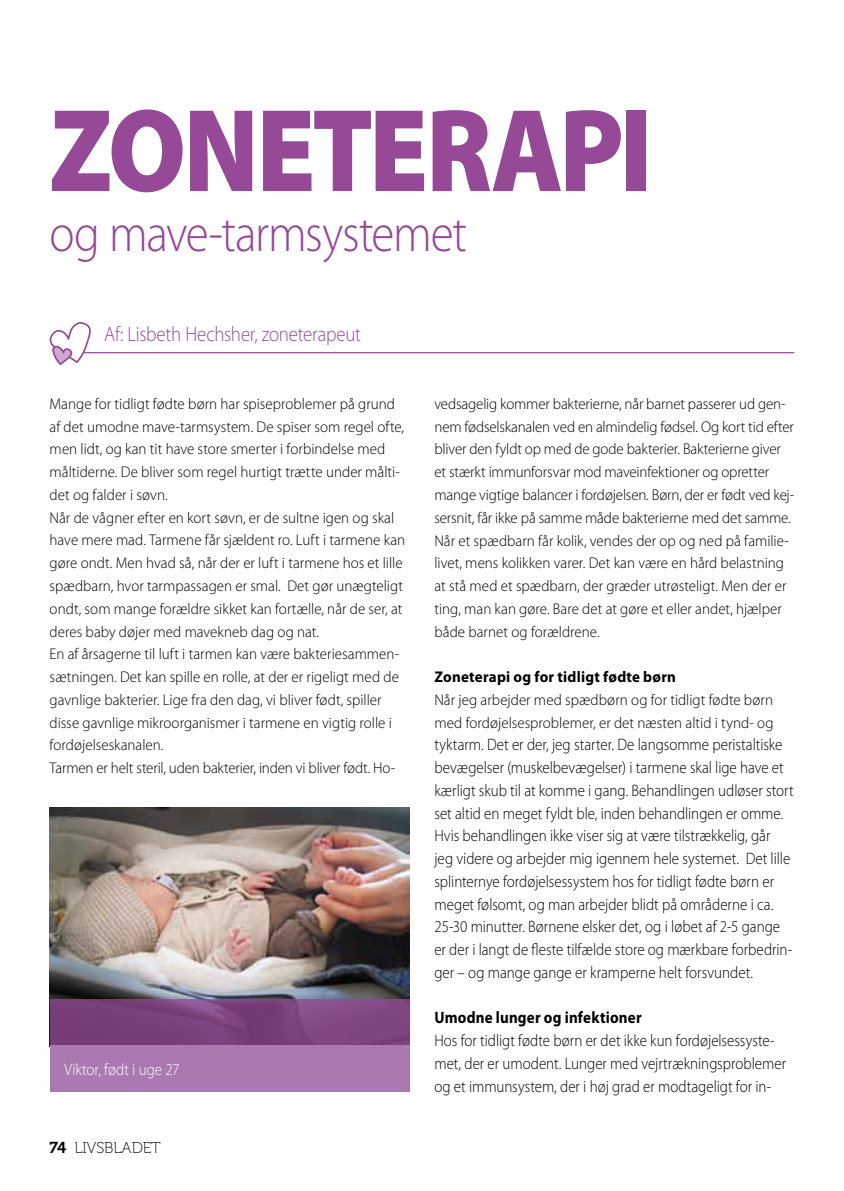
<style>
.page{position:relative;width:844px;height:1191px;background:#fff}
.page>*{position:absolute;margin:0;border:0;box-sizing:border-box;transform-origin:0 0}
.t1{font:900 119px "Myriad Pro";color:#954997;scale:.9 1}
.t2{font:300 52.5px "Myriad Pro";letter-spacing:-.03em;color:#954997;scale:.9 1}
.t3{font:300 21px "Myriad Pro";letter-spacing:-.015em;color:#954997;scale:.9 1}
.t4{font:300 16.62px/22.8px "Myriad Pro";color:#000;scale:.9 1}
.t5{font:700 16.62px "Myriad Pro";letter-spacing:.01em;color:#000;scale:.9 1}
.t6{font:300 16.62px "Myriad Pro";letter-spacing:.005em;color:#fff;scale:.9 1}
.t7{font:15.75px "Museo 100";letter-spacing:-.01em;color:#000}
.t8{font:300 15.58px/22.8px "Myriad Pro";color:#000;scale:.96 1}
.t9{font:700 15.58px "Myriad Pro";letter-spacing:.015em;color:#000;scale:.96 1}
.s1{font-family:"Museo 700"}
</style>
<div class="page">
<hr style="left:64px;top:352px;width:730px;height:1px;background:#954997">
<svg style="left:50px;top:322px;width:41px;height:43px"></svg>
<img style="left:50px;top:807px;width:359px;height:192px">
<svg style="left:50px;top:999px;width:359px;height:46px;background:#7b427d"></svg>
<div style="left:50px;top:1045px;width:359px;height:46px;background:#ac78b2"></div>
<h1 class="t1" style="left:50px;top:83px;width:136px">ZONETER</h1>
<h1 class="t1" style="left:491px;top:83px;width:165px">API</h1>
<h2 class="t2" style="left:50px;top:204px;width:465px">og mave-tarmsystemet</h2>
<h3 class="t3" style="left:104px;top:322px;width:287px">Af: Lisbeth Hechsher, zoneterapeut</h3>
<p class="t8" style="left:50px;top:392px;width:372px">Mange for tidligt fødte børn har spiseproblemer på grund af det umodne mave-tarmsystem. De spiser som regel ofte, men lidt, og kan tit have store smerter i forbindelse med måltiderne. De bliver som regel hurtigt trætte under målti&shy;det og falder i søvn.<br>Når de vågner efter en kort søvn, er de sultne igen og skal have mere mad. Tarmene får sjældent ro. Luft i tarmene kan gøre ondt. Men hvad så, når der er luft i tarmene hos et lille spædbarn, hvor tarmpassagen er smal. Det gør unægteligt ondt, som mange forældre sikket kan fortælle, når de ser, at deres baby døjer med mavekneb dag og nat.<br>En af årsagerne til luft i tarmen kan være bakteriesammen&shy;sætningen. Det kan spille en rolle, at der er rigeligt med de gavnlige bakterier. Lige fra den dag, vi bliver født, spiller disse gavnlige mikroorganismer i tarmene en vigtig rolle i fordøjelseskanalen.<br>Tarmen er helt steril, uden bakterier, inden vi bliver født. Ho-</p>
<p class="t8" style="left:434px;top:393px;width:376px">vedsagelig kommer bakterierne, når barnet passerer ud gen&shy;nem fødselskanalen ved en almindelig fødsel. Og kort tid efter bliver den fyldt op med de gode bakterier. Bakterierne giver et stærkt immunforsvar mod maveinfektioner og opretter mange vigtige balancer i fordøjelsen. Børn, der er født ved kej&shy;sersnit, får ikke på samme måde bakterierne med det samme.<br>Når et spædbarn får kolik, vendes der op og ned på familie&shy;livet, mens kolikken varer. Det kan være en hård belastning at stå med et spædbarn, der græder utrøsteligt. Men der er ting, man kan gøre. Bare det at gøre et eller andet, hjælper både barnet og forældrene.</p>
<p class="t9" style="left:434px;top:666px;width:253px">Zoneterapi og for tidligt fødte børn</p>
<p class="t8" style="left:434px;top:688px;width:355px">Når jeg arbejder med spædbørn og for tidligt fødte børn med fordøjelsesproblemer, er det næsten altid i tynd- og</p>
<p class="t4" style="left:434px;top:733px;width:400px">tyktarm. Det er der, jeg starter. De langsomme peristaltiske bevægelser (muskelbevægelser) i tarmene skal lige have et kærligt skub til at komme i gang. Behandlingen udløser stort set altid en meget fyldt ble, inden behandlingen er omme.<br>Hvis behandlingen ikke viser sig at være tilstrækkelig, går<br>jeg videre og arbejder mig igennem hele systemet. Det lille splinternye fordøjelsessystem hos for tidligt fødte børn er meget følsomt, og man arbejder blidt på områderne i ca.<br>25-30 minutter. Børnene elsker det, og i løbet af 2-5 gange er der i langt de fleste tilfælde store og mærkbare forbedrin&shy;ger – og mange gange er kramperne helt forsvundet.</p>
<p class="t5" style="left:434px;top:1007px;width:232px">Umodne lunger og infektioner</p>
<p class="t4" style="left:434px;top:1029px;width:392px">Hos for tidligt fødte børn er det ikke kun fordøjelsessyste&shy;met, der er umodent. Lunger med vejrtrækningsproblemer og et immunsystem, der i høj grad er modtageligt for in-</p>
<p class="t6" style="left:64px;top:1060px;width:129px">Viktor, født i uge 27</p>
<p class="t7" style="left:50px;top:1139px;width:113px"><span class="s1">74</span> LIVSBLADET</p>
</div>
